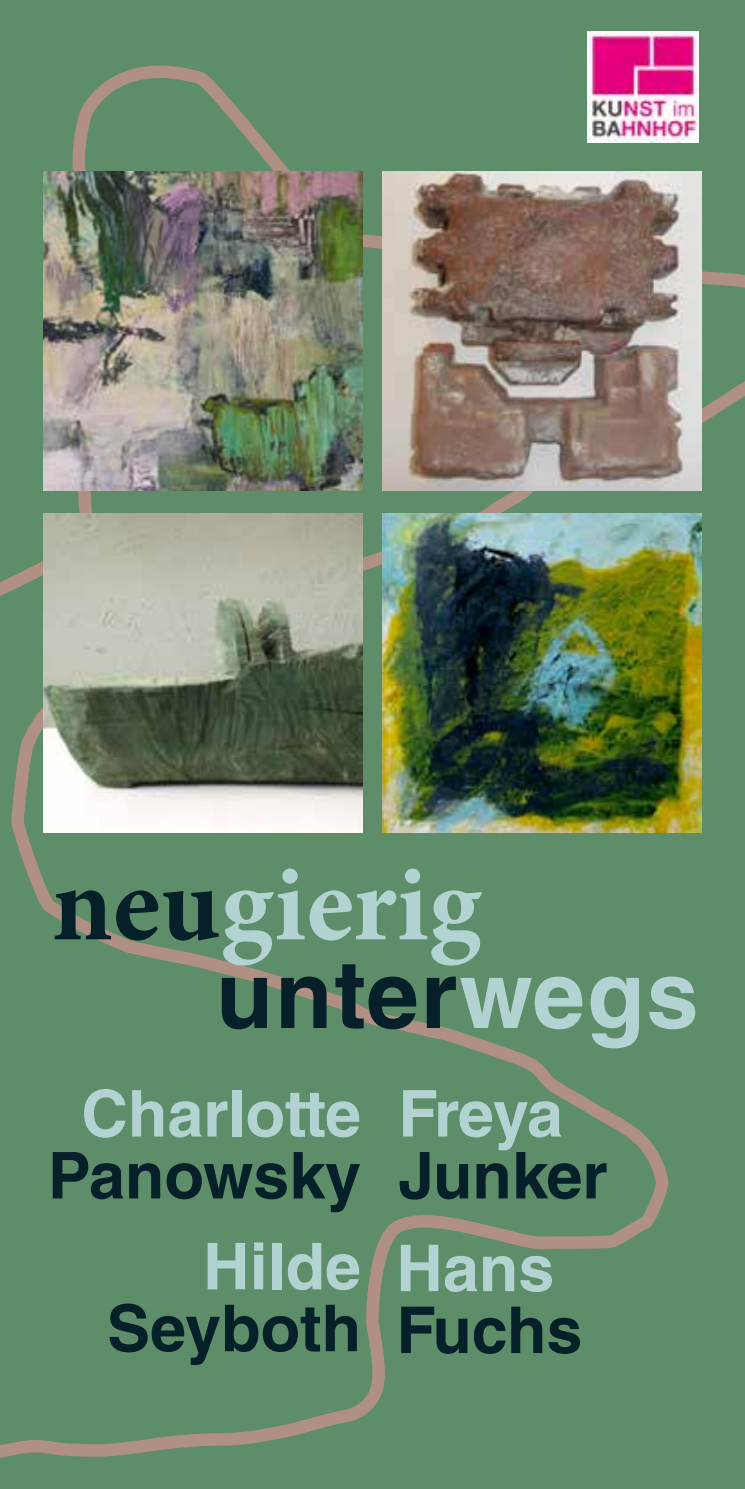
<style>
.page{position:relative;width:745px;height:1489px;background:#fff}
.page>*{position:absolute;margin:0;border:0;box-sizing:border-box;transform-origin:0 0}
.t1{font:700 107.75px "Minion Pro";color:#b3d3d3}
.t2{font:700 94.25px "Helvetica LT Std";letter-spacing:.02em;color:#052029}
.t3{font:700 64.5px "Helvetica LT Std";color:#052029}
.t4{font:700 64.5px "Helvetica LT Std";color:#b3d3d3}
.s1{color:#052029}
.s2{color:#b3d3d3}
</style>
<div class="page">
<div style="left:0;top:0;width:744px;height:53px;background:#5e8d6a"></div>
<div style="left:0;top:53px;width:744px;height:1435px;background:#5e8d6a"></div>
<img style="left:587px;top:32px;width:111px;height:111px">
<img style="left:44px;top:172px;width:318px;height:318px">
<img style="left:382px;top:172px;width:318px;height:318px">
<img style="left:44px;top:514px;width:318px;height:318px">
<img style="left:382px;top:514px;width:318px;height:318px">
<h1 class="t1" style="left:52px;top:828px;width:430px"><span class="s1">neu</span>gierig</h1>
<h2 class="t2" style="left:215px;top:937px;width:484px">unter<span class="s2">wegs</span></h2>
<p class="t4" style="left:81px;top:1074px;width:281px">Charlotte</p>
<p class="t3" style="left:48px;top:1136px;width:314px">Panowsky</p>
<p class="t4" style="left:203px;top:1227px;width:159px">Hilde</p>
<p class="t3" style="left:107px;top:1288px;width:255px">Seyboth</p>
<p class="t4" style="left:398px;top:1074px;width:166px">Freya</p>
<p class="t3" style="left:398px;top:1136px;width:211px">Junker</p>
<p class="t4" style="left:396px;top:1228px;width:159px">Hans</p>
<p class="t3" style="left:396px;top:1290px;width:187px">Fuchs</p>
</div>
